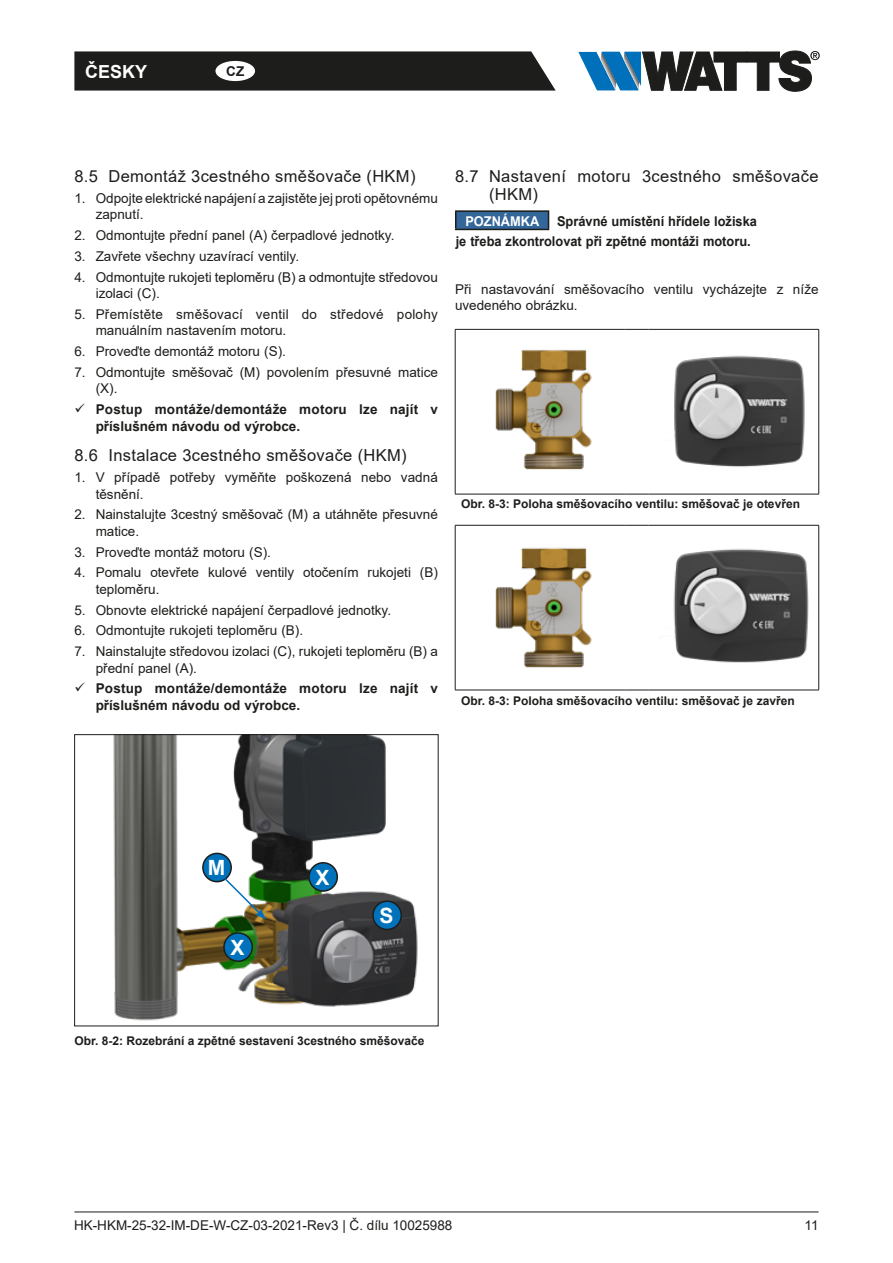
<style>
.page{position:relative;width:893px;height:1263px;background:#fff}
.page>*{position:absolute;margin:0;border:0;box-sizing:border-box;transform-origin:0 0}
.t1{font:700 21px "Arial";color:#fff}
.t2{font:700 18px "Arial";color:#fff}
.t3{font:16.5px/18px "Arial";letter-spacing:.02em;color:#1d1d1b}
.t4{font:13.5px/16.5px "Arial";color:#1d1d1b}
.t5{font:700 13.5px/16.5px "Arial";color:#1d1d1b}
.t6{font:700 13.5px/19.4px "Arial";color:#1d1d1b;scale:.95 1}
.t7{font:13.5px/16.5px "Arial";letter-spacing:.02em;color:#1d1d1b}
.t8{font:700 13.5px "Arial";color:#fff;scale:.95 1}
.t9{font:700 12px "Arial";color:#1d1d1b}
</style>
<div class="page">
<hr style="left:74px;top:1211px;width:745px;height:1px;background:#1d1d1b">
<svg style="left:74px;top:51px;width:482px;height:40px;background:#282826"></svg>
<svg style="left:578px;top:51px;width:242px;height:40px"></svg>
<div style="left:215px;top:61px;width:40px;height:20px;background:#fff;border-radius:50%"></div>
<img style="left:113px;top:736px;width:305px;height:285px">
<div style="left:74px;top:734px;width:364px;height:292px;border:1px solid #1d1d1b"></div>
<div style="left:203px;top:853px;width:28px;height:29px;background:#0072bb;border-radius:50%"></div>
<div style="left:202px;top:853px;width:30px;height:29px;border:2px solid #1d1d1b;border-radius:50%"></div>
<div style="left:224px;top:933px;width:28px;height:28px;background:#0072bb;border-radius:50%"></div>
<div style="left:223px;top:932px;width:30px;height:30px;border:2px solid #1d1d1b;border-radius:50%"></div>
<div style="left:309px;top:863px;width:28px;height:28px;background:#0072bb;border-radius:50%"></div>
<div style="left:308px;top:862px;width:30px;height:30px;border:2px solid #1d1d1b;border-radius:50%"></div>
<div style="left:373px;top:901px;width:28px;height:28px;background:#0072bb;border-radius:50%"></div>
<div style="left:372px;top:900px;width:30px;height:30px;border:2px solid #1d1d1b;border-radius:50%"></div>
<svg style="left:223px;top:876px;width:43px;height:43px"></svg>
<div style="left:456px;top:211px;width:93px;height:18px;background:#369"></div>
<hr style="left:455px;top:229px;width:94px;height:1px;background:#1d1d1b">
<hr style="left:455px;top:210px;width:94px;height:2px;background:#1d1d1b">
<svg style="left:455px;top:212px;width:1px;height:17px"></svg>
<svg style="left:548px;top:212px;width:1px;height:17px"></svg>
<hr style="left:455px;top:329px;width:170px;height:1px;background:#1d1d1b">
<hr style="left:455px;top:330px;width:1px;height:164px;background:#1d1d1b">
<svg style="left:625px;top:329px;width:24px;height:1px"></svg>
<hr style="left:649px;top:329px;width:170px;height:1px;background:#1d1d1b">
<hr style="left:818px;top:330px;width:1px;height:164px;background:#1d1d1b">
<hr style="left:455px;top:494px;width:170px;height:1px;background:#1d1d1b">
<svg style="left:625px;top:494px;width:24px;height:1px"></svg>
<hr style="left:649px;top:494px;width:170px;height:1px;background:#1d1d1b">
<hr style="left:455px;top:525px;width:170px;height:1px;background:#1d1d1b">
<hr style="left:455px;top:525px;width:1px;height:165px;background:#1d1d1b">
<svg style="left:625px;top:525px;width:24px;height:1px"></svg>
<hr style="left:649px;top:525px;width:170px;height:1px;background:#1d1d1b">
<hr style="left:818px;top:525px;width:1px;height:165px;background:#1d1d1b">
<hr style="left:455px;top:690px;width:170px;height:1px;background:#1d1d1b">
<svg style="left:625px;top:690px;width:24px;height:1px"></svg>
<hr style="left:649px;top:690px;width:170px;height:1px;background:#1d1d1b">
<img style="left:495px;top:350px;width:97px;height:120px">
<img style="left:674px;top:355px;width:131px;height:112px">
<img style="left:495px;top:547px;width:97px;height:121px">
<img style="left:673px;top:542px;width:147px;height:128px">
<h2 class="t2" style="left:85px;top:59px;width:64px">ČESKY</h2>
<p class="t5" style="left:226px;top:64px;width:19px">CZ</p>
<p class="t3" style="left:74px;top:167px;width:343px">8.5 Demontáž 3cestného směšovače (HKM)</p>
<p class="t4" style="left:96px;top:190px;width:344px;text-indent:-21px">1. Odpojte elektrické napájení a zajistěte jej proti opětovnému zapnutí.</p>
<p class="t4" style="left:74px;top:227px;width:322px">2. Odmontujte přední panel (A) čerpadlové jednotky.</p>
<p class="t4" style="left:74px;top:248px;width:226px">3. Zavřete všechny uzavírací ventily.</p>
<p class="t4" style="left:96px;top:269px;width:344px;text-indent:-21px">4. Odmontujte rukojeti teploměru (B) a odmontujte středovou izolaci (C).</p>
<p class="t7" style="left:96px;top:306px;width:344px;text-indent:-21px">5. Přemístěte směšovací ventil do středové polohy manuálním nastavením motoru.</p>
<p class="t4" style="left:74px;top:343px;width:213px">6. Proveďte demontáž motoru (S).</p>
<p class="t4" style="left:96px;top:364px;width:344px;text-indent:-21px">7. Odmontujte směšovač (M) povolením přesuvné matice (X).</p>
<p class="t5" style="left:96px;top:401px;width:344px">Postup montáže/demontáže motoru lze najít v příslušném návodu od výrobce.</p>
<p class="t3" style="left:74px;top:446px;width:334px">8.6 Instalace 3cestného směšovače (HKM)</p>
<p class="t4" style="left:96px;top:469px;width:344px;text-indent:-21px">1. V případě potřeby vyměňte poškozená nebo vadná těsnění.</p>
<p class="t4" style="left:96px;top:506px;width:344px;text-indent:-21px">2. Nainstalujte 3cestný směšovač (M) a utáhněte přesuvné matice.</p>
<p class="t4" style="left:74px;top:544px;width:198px">3. Proveďte montáž motoru (S).</p>
<p class="t4" style="left:96px;top:564px;width:344px;text-indent:-21px">4. Pomalu otevřete kulové ventily otočením rukojeti (B) teploměru.</p>
<p class="t4" style="left:74px;top:602px;width:318px">5. Obnovte elektrické napájení čerpadlové jednotky.</p>
<p class="t4" style="left:74px;top:622px;width:230px">6. Odmontujte rukojeti teploměru (B).</p>
<p class="t4" style="left:96px;top:643px;width:344px;text-indent:-21px">7. Nainstalujte středovou izolaci (C), rukojeti teploměru (B) a přední panel (A).</p>
<p class="t5" style="left:96px;top:681px;width:344px">Postup montáže/demontáže motoru lze najít v příslušném návodu od výrobce.</p>
<p class="t3" style="left:489px;top:167px;width:331px;text-indent:-34px">8.7 Nastavení motoru 3cestného směšovače (HKM)</p>
<p class="t8" style="left:465px;top:212px;width:79px">POZNÁMKA</p>
<p class="t6" style="left:456px;top:212px;width:319px;text-indent:101px">Správné umístění hřídele ložiska je třeba zkontrolovat při zpětné montáži motoru.</p>
<p class="t4" style="left:455px;top:281px;width:365px">Při nastavování směšovacího ventilu vycházejte z níže uvedeného obrázku.</p>
<p class="t9" style="left:461px;top:496px;width:340px">Obr. 8-3: Poloha směšovacího ventilu: směšovač je otevřen</p>
<p class="t9" style="left:461px;top:692px;width:335px">Obr. 8-3: Poloha směšovacího ventilu: směšovač je zavřen</p>
<h1 class="t1" style="left:208px;top:853px;width:19px">M</h1>
<h1 class="t1" style="left:230px;top:932px;width:16px">X</h1>
<h1 class="t1" style="left:316px;top:862px;width:16px">X</h1>
<h1 class="t1" style="left:379px;top:901px;width:16px">S</h1>
<p class="t9" style="left:74px;top:1032px;width:352px">Obr. 8-2: Rozebrání a zpětné sestavení 3cestného směšovače</p>
<p class="t4" style="left:74px;top:1216px;width:380px">HK-HKM-25-32-IM-DE-W-CZ-03-2021-Rev3 | Č. dílu 10025988</p>
<p class="t4" style="left:804px;top:1216px;width:16px">11</p>
</div>
